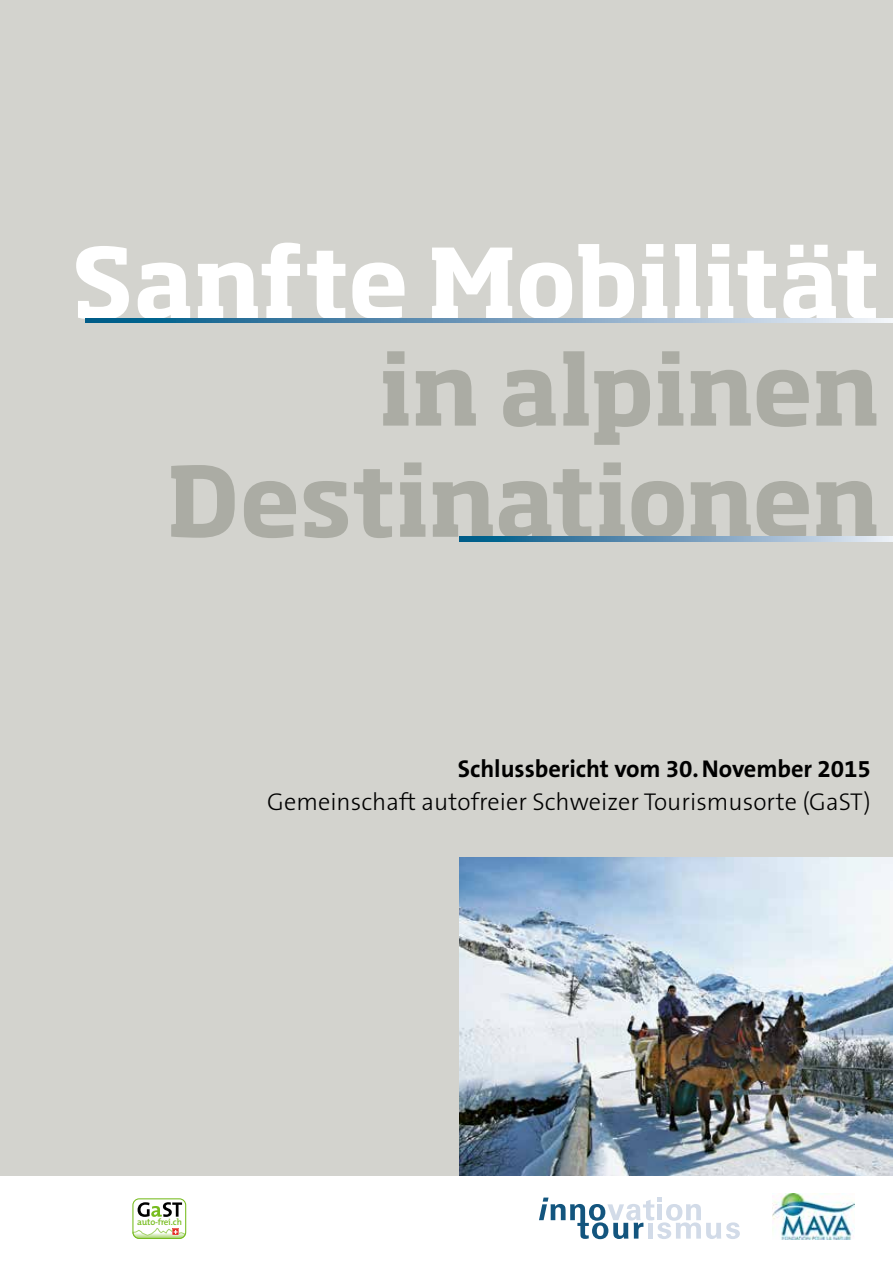
<style>
.page{position:relative;width:893px;height:1263px;background:#fff}
.page>*{position:absolute;margin:0;border:0;box-sizing:border-box;transform-origin:0 0}
.t1{font:700 95.25px/111.1px "Soho Pro";letter-spacing:-.005em;color:#abaca4;text-align:right}
.t2{font:700 95.25px "Soho Pro";letter-spacing:-.005em;color:#fff}
.t3{font:300 24.45px "The Sans B W3";color:#000}
.t4{font:700 24.45px "The Sans B W7";color:#000}
.t5{font:600 9px "The Mix";letter-spacing:-.02em;color:#77bc1f}
</style>
<div class="page">
<div style="left:0;top:0;width:893px;height:1176px;background:#d3d3ce"></div>
<svg style="left:85px;top:318px;width:808px;height:5px;background:#729ebc"></svg>
<svg style="left:459px;top:537px;width:434px;height:4px;background:#6f9cbb"></svg>
<svg style="left:539px;top:1197px;width:201px;height:42px"></svg>
<img style="left:773px;top:1193px;width:82px;height:46px">
<div style="left:132px;top:1198px;width:54px;height:41px;border:1px solid #77bc1f;border-radius:6px"></div>
<svg style="left:138px;top:1202px;width:44px;height:15px"></svg>
<svg style="left:132px;top:1227px;width:54px;height:12px"></svg>
<img style="left:459px;top:857px;width:434px;height:319px">
<h1 class="t2" style="left:72px;top:214px;width:810px">Sanfte Mobilität</h1>
<h1 class="t1" style="left:167px;top:328px;width:715px">in alpinen<br>Destinationen</h1>
<p class="t4" style="left:458px;top:753px;width:415px">Schlussbericht vom 30.November 2015</p>
<p class="t3" style="left:267px;top:786px;width:605px">Gemeinschaft autofreier Schweizer Tourismusorte (GaST)</p>
<p class="t5" style="left:137px;top:1216px;width:46px">auto-frei.ch</p>
</div>
